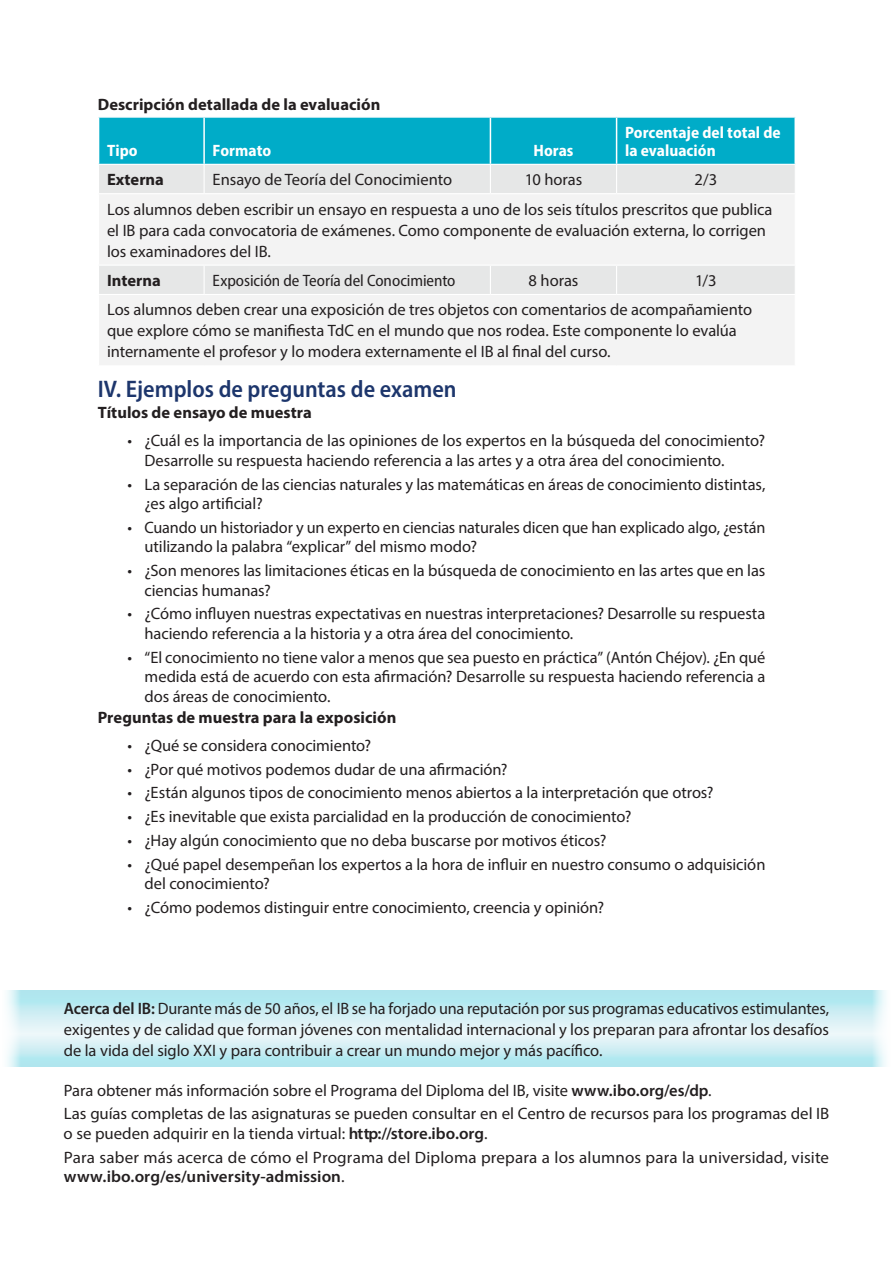
<style>
.page{position:relative;width:893px;height:1263px;background:#fff}
.page>*{position:absolute;margin:0;border:0;box-sizing:border-box;transform-origin:0 0}
.section_heading{font:600 semi-condensed 24px "Myriad Pro";color:#1d366c}
.table_data{font:16.5px/19.5px "Myriad Pro";letter-spacing:-.005em;color:#231f20}
.body_text{font:700 16.5px "Myriad Pro";color:#231f20}
.table_head{font:700 semi-condensed 16.5px/18px "Myriad Pro";color:#fff}
.t1{font:600 16.5px "Myriad Pro";letter-spacing:.005em;color:#231f20}
.section_secondary_he{font:700 16.5px "Myriad Pro";color:#231f20}
.table_body_text{font:semi-condensed 16.5px "Myriad Pro";letter-spacing:-.005em;color:#231f20}
.table_subtitle{font:16.5px "Myriad Pro";color:#231f20}
.table_subtitle-2{font:700 16.5px "Myriad Pro";color:#231f20}
.s1{font-weight:600}
.s2{font-weight:400}
</style>
<div class="page">
<svg style="left:7px;top:990px;width:879px;height:77px;background:#cbedf3"></svg>
<svg style="left:99px;top:195px;width:696px;height:170px;fill:#f3f3f3"></svg>
<svg style="left:204px;top:266px;width:1px;height:28px"></svg>
<svg style="left:490px;top:266px;width:1px;height:28px"></svg>
<svg style="left:616px;top:266px;width:1px;height:28px"></svg>
<svg style="left:98px;top:117px;width:698px;height:76px;background:#5cc4d5"></svg>
<hr style="left:98px;top:265px;width:106px;height:1px;background:#fff">
<hr style="left:204px;top:265px;width:286px;height:1px;background:#fff">
<hr style="left:490px;top:265px;width:127px;height:1px;background:#fff">
<hr style="left:617px;top:265px;width:179px;height:1px;background:#fff">
<hr style="left:98px;top:294px;width:106px;height:1px;background:#fff">
<hr style="left:204px;top:294px;width:286px;height:1px;background:#fff">
<hr style="left:490px;top:294px;width:127px;height:1px;background:#fff">
<hr style="left:617px;top:294px;width:179px;height:1px;background:#fff">
<p class="section_secondary_he" style="left:98px;top:94px;width:284px">Descripción detallada de la evaluación</p>
<p class="table_head" style="left:107px;top:141px;width:32px">Tipo</p>
<p class="table_head" style="left:213px;top:141px;width:60px">Formato</p>
<p class="table_head" style="left:533px;top:141px;width:42px">Horas</p>
<p class="table_head" style="left:625px;top:123px;width:157px">Porcentaje del total de la evaluación</p>
<p class="table_subtitle-2" style="left:107px;top:169px;width:58px">Externa</p>
<p class="table_subtitle" style="left:213px;top:169px;width:241px">Ensayo de Teoría del Conocimiento</p>
<p class="table_data" style="left:525px;top:170px;width:59px">10 horas</p>
<p class="table_data" style="left:695px;top:170px;width:24px">2/3</p>
<p class="table_data" style="left:107px;top:198px;width:667px;line-height:21px">Los alumnos deben escribir un ensayo en respuesta a uno de los seis títulos prescritos que publica el IB para cada convocatoria de exámenes. Como componente de evaluación externa, lo corrigen los examinadores del IB.</p>
<p class="table_subtitle-2" style="left:107px;top:270px;width:55px">Interna</p>
<p class="table_body_text" style="left:213px;top:270px;width:244px">Exposición de Teoría del Conocimiento</p>
<p class="table_data" style="left:529px;top:270px;width:51px">8 horas</p>
<p class="table_data" style="left:695px;top:270px;width:23px">1/3</p>
<p class="table_data" style="left:107px;top:299px;width:646px;line-height:21px">Los alumnos deben crear una exposición de tres objetos con comentarios de acompañamiento que explore cómo se manifiesta TdC en el mundo que nos rodea. Este componente lo evalúa internamente el profesor y lo modera externamente el IB al final del curso.</p>
<p class="section_heading" style="left:98px;top:374px;width:360px">IV. Ejemplos de preguntas de examen</p>
<p class="body_text" style="left:98px;top:402px;width:215px">Títulos de ensayo de muestra</p>
<p class="table_data" style="left:145px;top:431px;width:622px;text-indent:-17px">• ¿Cuál es la importancia de las opiniones de los expertos en la búsqueda del conocimiento?<br>Desarrolle su respuesta haciendo referencia a las artes y a otra área del conocimiento.</p>
<p class="table_data" style="left:145px;top:474px;width:622px;text-indent:-17px">• La separación de las ciencias naturales y las matemáticas en áreas de conocimiento distintas, ¿es algo artificial?</p>
<p class="table_data" style="left:145px;top:517px;width:622px;text-indent:-17px">• Cuando un historiador y un experto en ciencias naturales dicen que han explicado algo, ¿están utilizando la palabra “explicar” del mismo modo?</p>
<p class="table_data" style="left:145px;top:561px;width:622px;text-indent:-17px">• ¿Son menores las limitaciones éticas en la búsqueda de conocimiento en las artes que en las ciencias humanas?</p>
<p class="table_data" style="left:145px;top:604px;width:622px;text-indent:-17px">• ¿Cómo influyen nuestras expectativas en nuestras interpretaciones? Desarrolle su respuesta haciendo referencia a la historia y a otra área del conocimiento.</p>
<p class="table_data" style="left:145px;top:647px;width:622px;text-align:justify;text-indent:-17px">• “El conocimiento no tiene valor a menos que sea puesto en práctica” (Antón Chéjov). ¿En qué medida está de acuerdo con esta afirmación? Desarrolle su respuesta haciendo referencia a dos áreas de conocimiento.</p>
<p class="body_text" style="left:98px;top:706px;width:300px">Preguntas de muestra para la exposición</p>
<p class="table_data" style="left:128px;top:735px;width:245px">• ¿Qué se considera conocimiento?</p>
<p class="table_data" style="left:128px;top:759px;width:382px">• ¿Por qué motivos podemos dudar de una afirmación?</p>
<p class="table_data" style="left:128px;top:783px;width:587px">• ¿Están algunos tipos de conocimiento menos abiertos a la interpretación que otros?</p>
<p class="table_data" style="left:128px;top:806px;width:505px">• ¿Es inevitable que exista parcialidad en la producción de conocimiento?</p>
<p class="table_data" style="left:128px;top:830px;width:480px">• ¿Hay algún conocimiento que no deba buscarse por motivos éticos?</p>
<p class="table_data" style="left:145px;top:854px;width:622px;text-indent:-17px">• ¿Qué papel desempeñan los expertos a la hora de influir en nuestro consumo o adquisición del conocimiento?</p>
<p class="table_data" style="left:128px;top:897px;width:478px">• ¿Cómo podemos distinguir entre conocimiento, creencia y opinión?</p>
<p class="table_data" style="left:64px;top:997px;width:767px;line-height:21px;text-align:justify"><span class="s1">Acerca del IB:</span> Durante más de 50 años, el IB se ha forjado una reputación por sus programas educativos estimulantes, exigentes y de calidad que forman jóvenes con mentalidad internacional y los preparan para afrontar los desafíos de la vida del siglo XXI y para contribuir a crear un mundo mejor y más pacífico.</p>
<p class="table_data" style="left:64px;top:1078px;width:767px;line-height:23.7px">Para obtener más información sobre el Programa del Diploma del IB, visite <span class="s1">www.ibo.org/es/dp</span>.<br>Las guías completas de las asignaturas se pueden consultar en el Centro de recursos para los programas del IB</p>
<p class="table_data" style="left:64px;top:1121px;width:767px;line-height:24.2px">o se pueden adquirir en la tienda virtual: <span class="s1">http://store.ibo.org</span>.<br>Para saber más acerca de cómo el Programa del Diploma prepara a los alumnos para la universidad, visite</p>
<p class="t1" style="left:64px;top:1166px;width:282px">www.ibo.org/es/university-admission<span class="s2">.</span></p>
</div>
